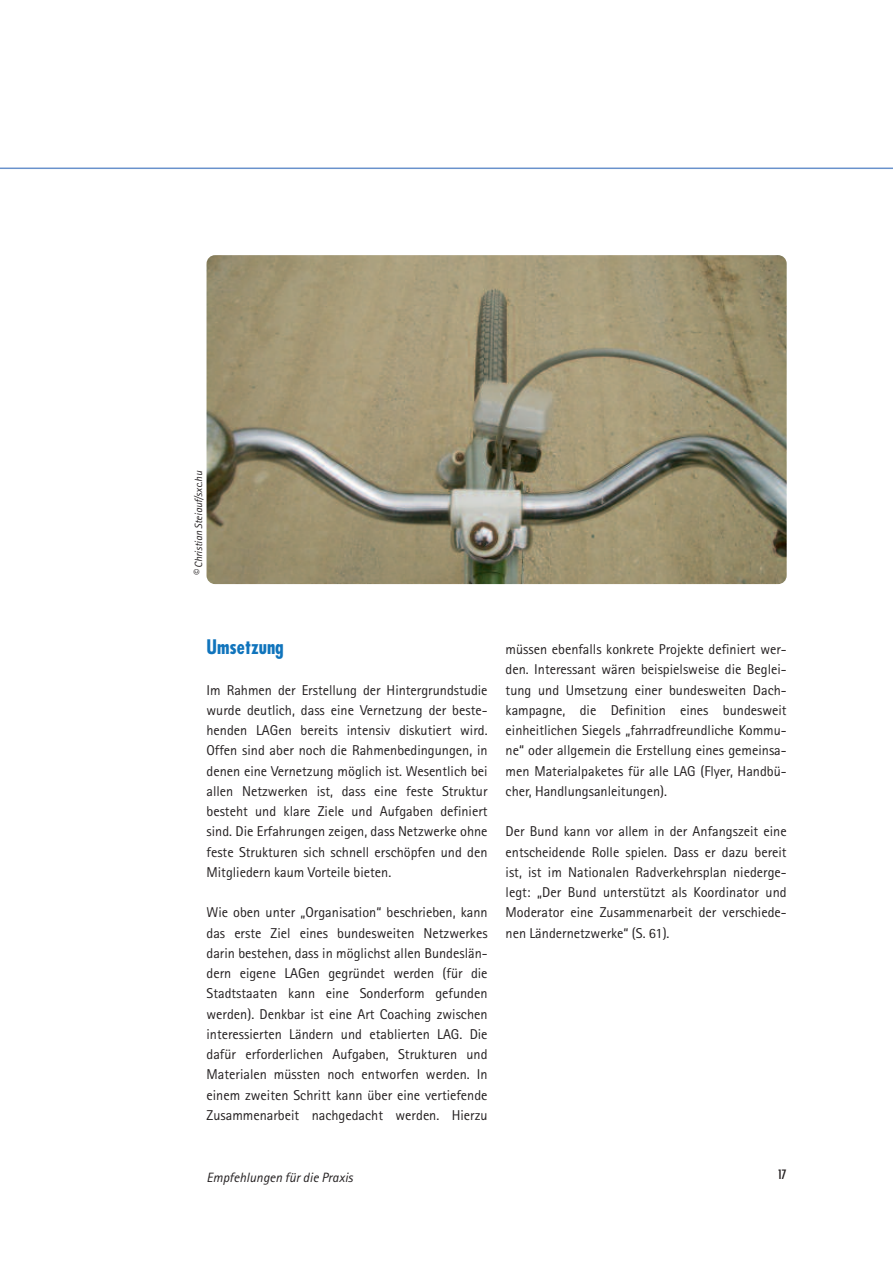
<style>
.page{position:relative;width:893px;height:1263px;background:#fff}
.page>*{position:absolute;margin:0;border:0;box-sizing:border-box;transform-origin:0 0}
.t1{font:700 condensed 19.5px "Futura";color:#1074bc}
.t2{font:14.25px/20.2px "Agfa Rotis Sans Serif";color:#231f20;text-align:justify}
.t3{font:italic 13.5px "Agfa Rotis Sans Serif";color:#231f20}
.t4{font:500 13.5px "Futura Condensed BQ";color:#231f20}
.t5{font:italic 10.5px "Agfa Rotis Sans Serif";color:#231f20}
.s1{font-size:12px}
</style>
<div class="page">
<hr style="left:0;top:168px;width:893px;height:1px;background:#6992cc">
<img style="left:207px;top:255px;width:580px;height:329px;border-radius:9px">
<p class="t5" style="left:195px;top:576px;width:107px;rotate:-90deg"><span class="s1">©</span> Christian Steiauf/sxc.hu</p>
<h1 class="t1" style="left:207px;top:638px;width:79px">Umsetzung</h1>
<p class="t2" style="left:207px;top:681px;width:283px">Im Rahmen der Erstellung der Hintergrundstudie wurde deutlich, dass eine Vernetzung der beste&shy;henden LAGen bereits intensiv diskutiert wird.<br>Offen sind aber noch die Rahmenbedingungen, in denen eine Vernetzung möglich ist. Wesentlich bei allen Netzwerken ist, dass eine feste Struktur besteht und klare Ziele und Aufgaben definiert sind. Die Erfahrungen zeigen, dass Netzwerke ohne feste Strukturen sich schnell erschöpfen und den Mitgliedern kaum Vorteile bieten.</p>
<p class="t2" style="left:207px;top:904px;width:283px">Wie oben unter „Organisation“ beschrieben, kann das erste Ziel eines bundesweiten Netzwerkes darin bestehen, dass in möglichst allen Bundeslän&shy;dern eigene LAGen gegründet werden (für die Stadtstaaten kann eine Sonderform gefunden werden). Denkbar ist eine Art Coaching zwischen interessierten Ländern und etablierten LAG. Die dafür erforderlichen Aufgaben, Strukturen und Materialen müssten noch entworfen werden. In einem zweiten Schritt kann über eine vertiefende Zusammenarbeit nachgedacht werden. Hierzu</p>
<p class="t2" style="left:506px;top:641px;width:283px">müssen ebenfalls konkrete Projekte definiert wer&shy;den. Interessant wären beispielsweise die Beglei&shy;tung und Umsetzung einer bundesweiten Dach&shy;kampagne, die Definition eines bundesweit einheitlichen Siegels „fahrradfreundliche Kommu&shy;ne“ oder allgemein die Erstellung eines gemeinsa&shy;men Materialpaketes für alle LAG (Flyer, Handbü&shy;cher, Handlungsanleitungen).</p>
<p class="t2" style="left:506px;top:823px;width:283px">Der Bund kann vor allem in der Anfangszeit eine entscheidende Rolle spielen. Dass er dazu bereit ist, ist im Nationalen Radverkehrsplan niederge&shy;legt: „Der Bund unterstützt als Koordinator und Moderator eine Zusammenarbeit der verschiede&shy;nen Ländernetzwerke“ (S. 61).</p>
<p class="t3" style="left:207px;top:1172px;width:148px">Empfehlungen für die Praxis</p>
<p class="t4" style="left:777px;top:1167px;width:11px">17</p>
</div>
